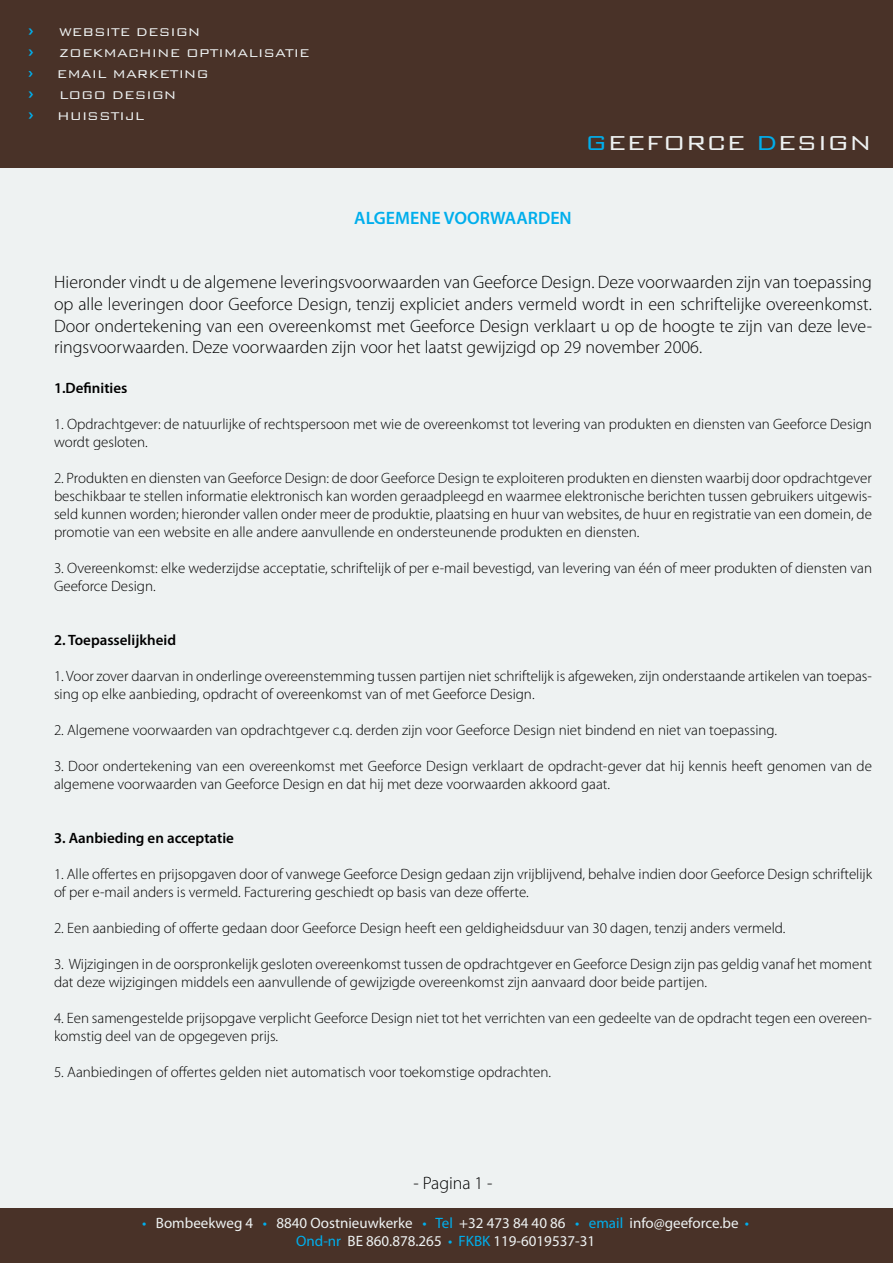
<style>
.page{position:relative;width:893px;height:1263px;background:#fff}
.page>*{position:absolute;margin:0;border:0;box-sizing:border-box;transform-origin:0 0}
.t1{font:300 27px "Bank Gothic BT";color:#eef2f2}
.t2{font:500 21px "Bank Gothic BT";color:#00aeec}
.t3{font:300 18px/21.6px "Myriad Pro";color:#000;text-align:justify}
.t4{font:600 18px "Myriad Pro";color:#00aeec}
.t5{font:300 15px/18px "Myriad Pro";color:#000}
.t6{font:15px/18px "Myriad Pro";color:#eef2f2;text-align:center}
.t7{font:300 15px/21px "Bank Gothic BT";color:#eef2f2}
.t8{font:600 15px "Myriad Pro";color:#000}
.s1{font-weight:500;font-size:21px;color:#00aeec}
.s2{font-weight:500;font-size:19.5px;color:#00aeec}
.s3{color:#00aeec}
</style>
<div class="page">
<div style="left:0;top:132px;width:893px;height:1104px;background:#eef2f2"></div>
<div style="left:0;top:0;width:893px;height:167px;background:#493228"></div>
<div style="left:0;top:1208px;width:893px;height:54px;background:#493228"></div>
<p class="t7" style="left:28px;top:21px;width:283px"><span class="s1">›</span> WEBSITE DESIGN<br><span class="s1">›</span> ZOEKMACHINE OPTIMALISATIE <span class="s2">›</span> EMAIL MARKETING<br><span class="s1">›</span> LOGO DESIGN</p>
<h2 class="t2" style="left:28px;top:103px;width:8px">›</h2>
<p class="t7" style="left:57px;top:105px;width:89px">HUISSTIJL</p>
<h1 class="t1" style="left:585px;top:128px;width:288px"><span class="s3">G</span>EEFORCE <span class="s3">D</span>ESIGN</h1>
<p class="t4" style="left:354px;top:207px;width:219px">ALGEMENE VOORWAARDEN</p>
<p class="t3" style="left:54px;top:272px;width:820px">Hieronder vindt u de algemene leveringsvoorwaarden van Geeforce Design. Deze voorwaarden zijn van toepassing op alle leveringen door Geeforce Design, tenzij expliciet anders vermeld wordt in een schriftelijke overeenkomst.<br>Door ondertekening van een overeenkomst met Geeforce Design verklaart u op de hoogte te zijn van deze leve&shy;ringsvoorwaarden. Deze voorwaarden zijn voor het laatst gewijzigd op 29 november 2006.</p>
<p class="t8" style="left:54px;top:379px;width:75px">1.Definities</p>
<p class="t5" style="left:54px;top:415px;width:819px">1. Opdrachtgever: de natuurlijke of rechtspersoon met wie de overeenkomst tot levering van produkten en diensten van Geeforce Design wordt gesloten.</p>
<p class="t5" style="left:54px;top:469px;width:819px;text-align:justify">2. Produkten en diensten van Geeforce Design: de door Geeforce Design te exploiteren produkten en diensten waarbij door opdrachtgever beschikbaar te stellen informatie elektronisch kan worden geraadpleegd en waarmee elektronische berichten tussen gebruikers uitgewis&shy;seld kunnen worden; hieronder vallen onder meer de produktie, plaatsing en huur van websites, de huur en registratie van een domein, de promotie van een website en alle andere aanvullende en ondersteunende produkten en diensten.</p>
<p class="t5" style="left:54px;top:559px;width:820px">3. Overeenkomst: elke wederzijdse acceptatie, schriftelijk of per e-mail bevestigd, van levering van één of meer produkten of diensten van<br>Geeforce Design.</p>
<p class="t8" style="left:54px;top:631px;width:124px">2. Toepasselijkheid</p>
<p class="t5" style="left:54px;top:667px;width:819px">1. Voor zover daarvan in onderlinge overeenstemming tussen partijen niet schriftelijk is afgeweken, zijn onderstaande artikelen van toepas&shy;sing op elke aanbieding, opdracht of overeenkomst van of met Geeforce Design.</p>
<p class="t5" style="left:54px;top:721px;width:725px">2. Algemene voorwaarden van opdrachtgever c.q. derden zijn voor Geeforce Design niet bindend en niet van toepassing.</p>
<p class="t5" style="left:54px;top:757px;width:819px">3. Door ondertekening van een overeenkomst met Geeforce Design verklaart de opdracht-gever dat hij kennis heeft genomen van de algemene voorwaarden van Geeforce Design en dat hij met deze voorwaarden akkoord gaat.</p>
<p class="t8" style="left:54px;top:829px;width:182px">3. Aanbieding en acceptatie</p>
<p class="t5" style="left:54px;top:865px;width:820px">1. Alle offertes en prijsopgaven door of vanwege Geeforce Design gedaan zijn vrijblijvend, behalve indien door Geeforce Design schriftelijk of per e-mail anders is vermeld. Facturering geschiedt op basis van deze offerte.</p>
<p class="t5" style="left:54px;top:919px;width:733px">2. Een aanbieding of offerte gedaan door Geeforce Design heeft een geldigheidsduur van 30 dagen, tenzij anders vermeld.</p>
<p class="t5" style="left:54px;top:955px;width:820px">3. Wijzigingen in de oorspronkelijk gesloten overeenkomst tussen de opdrachtgever en Geeforce Design zijn pas geldig vanaf het moment dat deze wijzigingen middels een aanvullende of gewijzigde overeenkomst zijn aanvaard door beide partijen.</p>
<p class="t5" style="left:54px;top:1009px;width:819px">4. Een samengestelde prijsopgave verplicht Geeforce Design niet tot het verrichten van een gedeelte van de opdracht tegen een overeen&shy;komstig deel van de opgegeven prijs.</p>
<p class="t5" style="left:54px;top:1063px;width:498px">5. Aanbiedingen of offertes gelden niet automatisch voor toekomstige opdrachten.</p>
<p class="t3" style="left:413px;top:1172px;width:81px">- Pagina 1 -</p>
<p class="t6" style="left:142px;top:1215px;width:609px"><span class="s3">•</span> Bombeekweg 4 <span class="s3">•</span> 8840 Oostnieuwkerke <span class="s3">• Tel</span> +32 473 84 40 86 <span class="s3">• email</span> info@geeforce.be <span class="s3">•<br>Ond-nr</span> BE 860.878.265 <span class="s3">• FKBK</span> 119-6019537-31</p>
</div>
